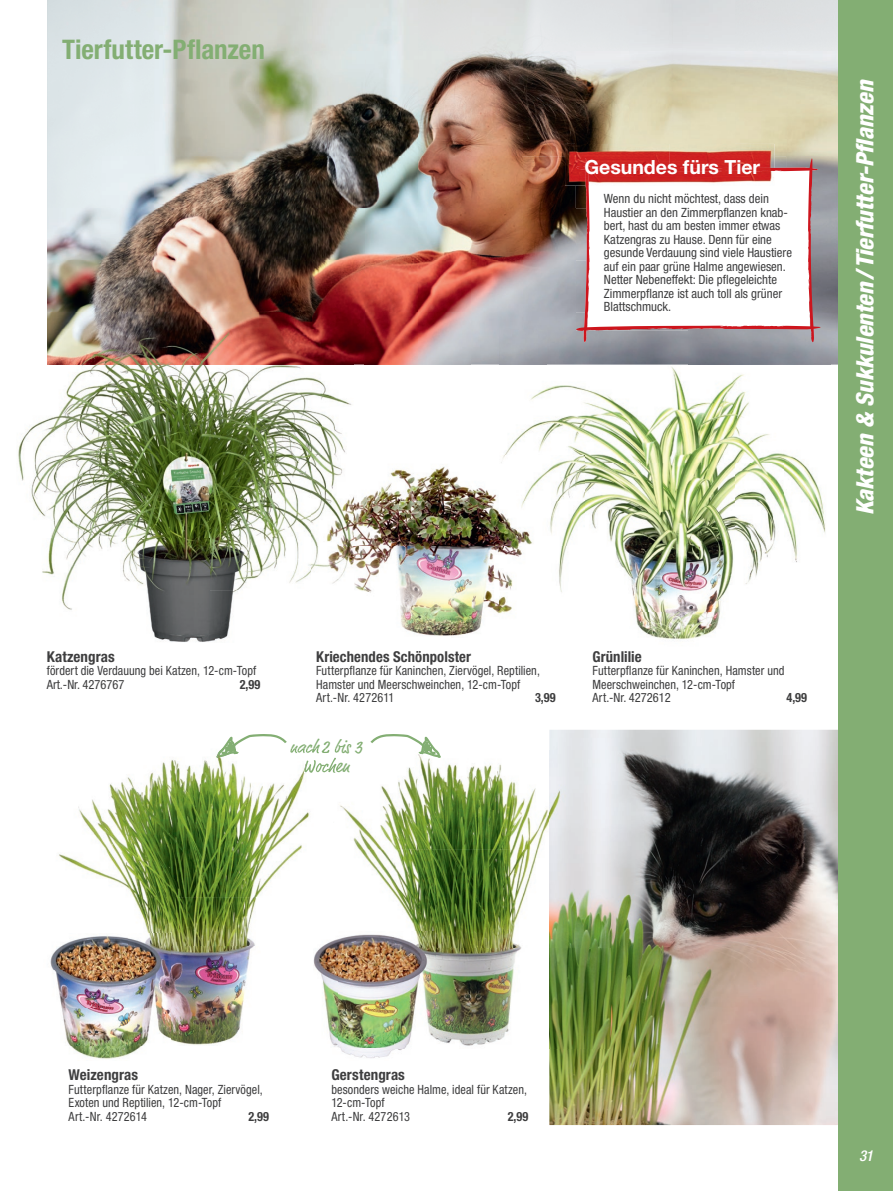
<style>
.page{position:relative;width:893px;height:1191px;background:#fff}
.page>*{position:absolute;margin:0;border:0;box-sizing:border-box;transform-origin:0 0}
.t1{font:700 condensed 27px "Helvetica Neue LT Pro";color:#83ae73}
.t2{font:italic 800 condensed 24px "Helvetica Neue LT Pro";color:#fff}
.t3{font:700 19.5px "Helvetica Neue LT Pro";color:#fff}
.t4{font:18px "Market Pro";color:#83ae73}
.t5{font:700 condensed 15px "Helvetica Neue LT Pro";letter-spacing:.005em;color:#3e3e3f}
.t6{font:italic 500 condensed 15px "Helvetica Neue LT Pro";color:#fff}
.t7{font:condensed 12.75px/13.5px "Helvetica Neue LT Pro";color:#3e3e3f;scale:.96 1}
.t8{font:condensed 12.75px/13.5px "Helvetica Neue LT Pro";color:#3e3e3f}
.t9{font:700 condensed 12.75px "Helvetica Neue LT Pro";color:#3e3e3f;scale:.96 1}
</style>
<div class="page">
<img style="left:549px;top:729px;width:290px;height:396px">
<img style="left:48px;top:0;width:791px;height:104px">
<img style="left:734px;top:104px;width:105px;height:52px">
<img style="left:576px;top:104px;width:158px;height:40px">
<img style="left:48px;top:104px;width:528px;height:208px">
<img style="left:825px;top:156px;width:14px;height:52px">
<img style="left:825px;top:208px;width:14px;height:104px">
<img style="left:825px;top:312px;width:14px;height:52px">
<img style="left:312px;top:312px;width:211px;height:52px">
<img style="left:48px;top:312px;width:264px;height:17px">
<img style="left:499px;top:364px;width:284px;height:99px">
<img style="left:783px;top:364px;width:47px;height:199px">
<img style="left:584px;top:463px;width:152px;height:149px">
<img style="left:736px;top:463px;width:47px;height:121px">
<img style="left:635px;top:612px;width:85px;height:28px">
<img style="left:499px;top:331px;width:331px;height:33px">
<img style="left:18px;top:329px;width:191px;height:313px">
<img style="left:209px;top:364px;width:144px;height:278px">
<img style="left:48px;top:329px;width:305px;height:35px">
<img style="left:311px;top:456px;width:273px;height:182px">
<div style="left:839px;top:0;width:54px;height:1191px;background:#83ae73"></div>
<svg style="left:574px;top:155px;width:251px;height:189px"></svg>
<img style="left:670px;top:144px;width:104px;height:25px">
<img style="left:565px;top:144px;width:105px;height:41px">
<img style="left:589px;top:169px;width:185px;height:16px">
<img style="left:574px;top:166px;width:187px;height:5px">
<img style="left:585px;top:158px;width:4px;height:27px">
<img style="left:340px;top:750px;width:270px;height:199px">
<img style="left:435px;top:949px;width:175px;height:99px">
<img style="left:337px;top:750px;width:26px;height:3px">
<img style="left:337px;top:757px;width:13px;height:15px">
<img style="left:340px;top:1048px;width:65px;height:10px">
<img style="left:337px;top:931px;width:98px;height:78px">
<img style="left:334px;top:1009px;width:101px;height:39px">
<svg style="left:370px;top:734px;width:71px;height:24px"></svg>
<img style="left:59px;top:758px;width:254px;height:188px">
<img style="left:171px;top:946px;width:83px;height:99px">
<img style="left:307px;top:932px;width:30px;height:113px">
<svg style="left:216px;top:734px;width:71px;height:24px"></svg>
<img style="left:290px;top:748px;width:47px;height:5px">
<img style="left:304px;top:757px;width:33px;height:15px">
<img style="left:50px;top:933px;width:121px;height:126px">
<h1 class="t1" style="left:62px;top:33px;width:204px">Tierfutter-Pflanzen</h1>
<h3 class="t3" style="left:584px;top:155px;width:177px">Gesundes fürs Tier</h3>
<p class="t8" style="left:604px;top:192px;width:190px">Wenn du nicht möchtest, dass dein Haustier an den Zimmerpflanzen knab&shy;bert, hast du am besten immer etwas Katzengras zu Hause. Denn für eine gesunde Verdauung sind viele Haustiere auf ein paar grüne Halme angewiesen.<br>Netter Nebeneffekt: Die pflegeleichte Zimmerpflanze ist auch toll als grüner Blattschmuck.</p>
<h2 class="t2" style="left:848px;top:515px;width:437px;rotate:-90deg">Kakteen &amp; Sukkulenten / Tierfutter-Pflanzen</h2>
<p class="t5" style="left:47px;top:647px;width:70px">Katzengras</p>
<p class="t7" style="left:47px;top:664px;width:220px">fördert die Verdauung bei Katzen, 12-cm-Topf<br>Art.-Nr. 4276767</p>
<p class="t9" style="left:240px;top:676px;width:23px">2,99</p>
<p class="t5" style="left:316px;top:647px;width:157px">Kriechendes Schönpolster</p>
<p class="t7" style="left:316px;top:664px;width:235px">Futterpflanze für Kaninchen, Ziervögel, Reptilien,<br>Hamster und Meerschweinchen, 12-cm-Topf<br>Art.-Nr. 4272611</p>
<p class="t9" style="left:535px;top:690px;width:23px">3,99</p>
<h3 class="t4" style="left:290px;top:734px;width:74px">nach 2 bis 3</h3>
<p class="t5" style="left:592px;top:647px;width:51px">Grünlilie</p>
<p class="t7" style="left:592px;top:664px;width:201px">Futterpflanze für Kaninchen, Hamster und<br>Meerschweinchen, 12-cm-Topf<br>Art.-Nr. 4272612</p>
<p class="t9" style="left:786px;top:690px;width:23px">4,99</p>
<p class="t5" style="left:69px;top:1066px;width:71px">Weizengras</p>
<p class="t7" style="left:69px;top:1082px;width:204px">Futterpflanze für Katzen, Nager, Ziervögel,<br>Exoten und Reptilien, 12-cm-Topf<br>Art.-Nr. 4272614</p>
<p class="t9" style="left:248px;top:1108px;width:23px">2,99</p>
<p class="t5" style="left:331px;top:1066px;width:75px">Gerstengras</p>
<p class="t7" style="left:331px;top:1082px;width:205px">besonders weiche Halme, ideal für Katzen,<br>12-cm-Topf<br>Art.-Nr. 4272613</p>
<p class="t9" style="left:508px;top:1108px;width:23px">2,99</p>
<p class="t6" style="left:859px;top:1147px;width:15px">31</p>
</div>
